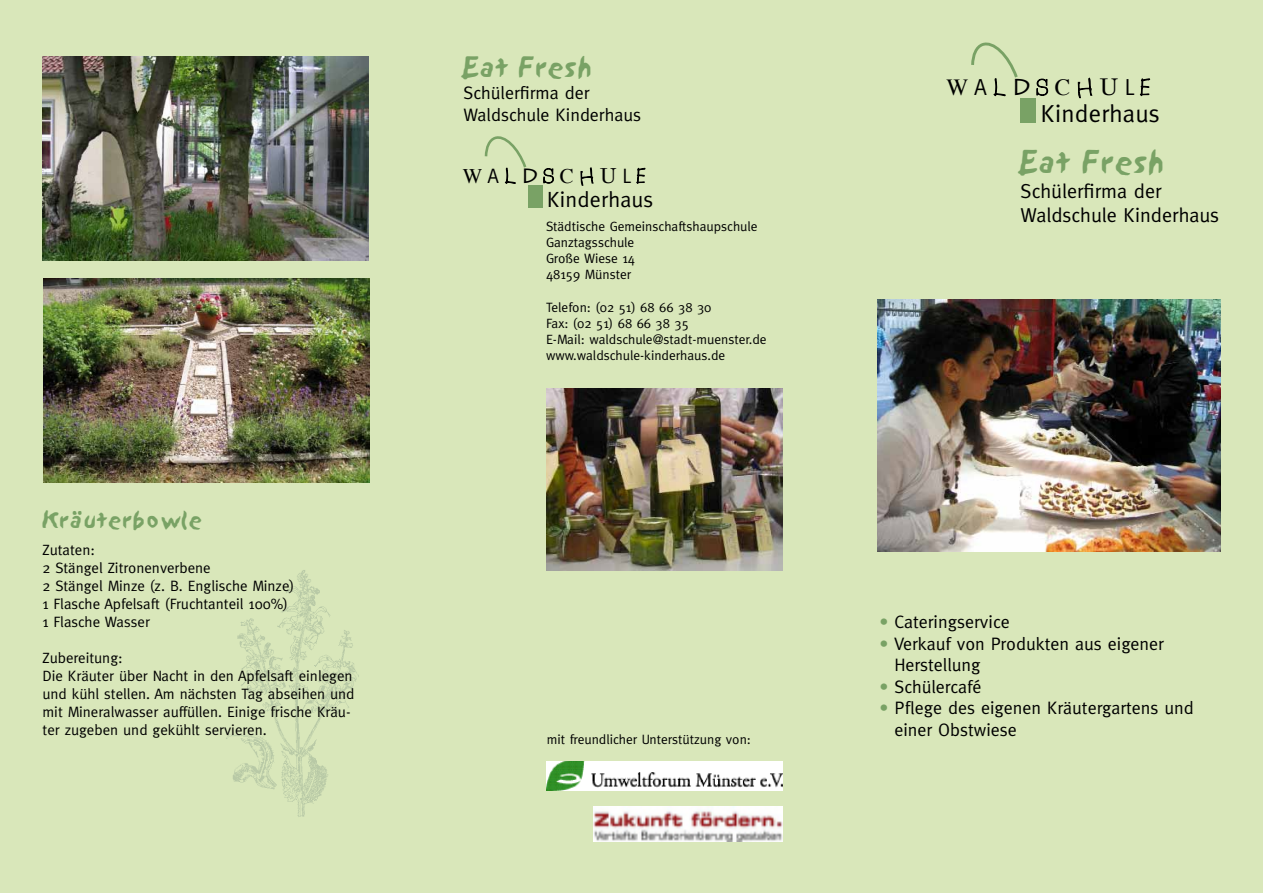
<style>
.page{position:relative;width:1263px;height:893px;background:#d9e7ba}
.page>*{position:absolute;margin:0;border:0;box-sizing:border-box;transform-origin:0 0}
.t1{font:28.5px "Sand";color:#79a265}
.t2{font:25.5px "Sand";color:#79a265}
.t3{font:24.6px "Meta";letter-spacing:.01em;color:#000}
.t4{font:23.1px "Times";color:#000}
.t5{font:22.05px "Meta";letter-spacing:.01em;color:#000}
.t6{font:21px "Sand";color:#79a265}
.t7{font:20.7px "Times";color:#000}
.t8{font:20.1px/24.2px "Meta";color:#000}
.t9{font:18px/21.6px "Meta";color:#000}
.t10{font:15px/18px "Meta";color:#000}
.t11{font:13.5px/16.2px "Meta";color:#000}
.s1{font-family:"Rotis Sans Serif"}
.s2{font-family:"Lemonade ICG"}
.s3{font-family:"Lithos Pro"}
.s4{font-family:"American Typewriter";font-weight:300}
.s5{font-family:"Childs Play Age Five"}
.s6{font-family:"Century Schoolbook"}
.s7{color:#79a265}
</style>
<div class="page">
<svg style="left:1036px;top:78px;width:12px;height:18px"></svg>
<svg style="left:1077px;top:77px;width:16px;height:22px"></svg>
<svg style="left:1140px;top:78px;width:11px;height:19px"></svg>
<img style="left:877px;top:300px;width:343px;height:251px">
<img style="left:547px;top:389px;width:236px;height:181px">
<svg style="left:543px;top:168px;width:11px;height:16px"></svg>
<svg style="left:580px;top:167px;width:14px;height:19px"></svg>
<svg style="left:637px;top:167px;width:9px;height:17px"></svg>
<div style="left:528px;top:186px;width:14px;height:22px;background:#79a265"></div>
<svg style="left:484px;top:136px;width:43px;height:48px"></svg>
<img style="left:547px;top:761px;width:235px;height:29px">
<img style="left:43px;top:57px;width:325px;height:204px">
<img style="left:44px;top:279px;width:325px;height:203px">
<img style="left:594px;top:806px;width:188px;height:36px">
<div style="left:1019px;top:98px;width:16px;height:25px;background:#79a265"></div>
<svg style="left:971px;top:42px;width:47px;height:55px"></svg>
<img style="left:226px;top:570px;width:133px;height:247px">
<h3 class="t6" style="left:43px;top:508px;width:161px">Kräuterbowle</h3>
<p class="t10" style="left:43px;top:541px;width:253px">Zutaten:<br>2 Stängel Zitronenverbene<br>2 Stängel Minze (z. B. Englische Minze)<br>1 Flasche Apfelsaft (Fruchtanteil 100%)<br>1 Flasche Wasser</p>
<p class="t10" style="left:43px;top:649px;width:314px">Zubereitung:<br>Die Kräuter über Nacht in den Apfelsaft einlegen und kühl stellen. Am nächsten Tag abseihen und mit Mineralwasser auffüllen. Einige frische Kräu&shy;ter zugeben und gekühlt servieren.</p>
<h2 class="t2" style="left:464px;top:54px;width:131px">Eat Fresh</h2>
<p class="t9" style="left:464px;top:82px;width:179px">Schülerfirma der<br>Waldschule Kinderhaus</p>
<h3 class="t7" style="left:463px;top:156px;width:184px">W <span class="s1">A</span><span class="s2">L</span><span class="s3">D</span><span class="s4">S</span> C <span class="s5">H</span><span class="s6">U</span> <span class="s1">L</span> <span class="s2">E</span></h3>
<h3 class="t5" style="left:547px;top:187px;width:108px">Kinderhaus</h3>
<p class="t11" style="left:546px;top:218px;width:213px">Städtische Gemeinschaftshaupschule<br>Ganztagsschule<br>Große Wiese 14<br>48159 Münster</p>
<p class="t11" style="left:546px;top:299px;width:222px">Telefon: (02 51) 68 66 38 30<br>Fax: (02 51) 68 66 38 35<br>E-Mail: waldschule@stadt-muenster.de www.waldschule-kinderhaus.de</p>
<p class="t11" style="left:547px;top:731px;width:206px">mit freundlicher Unterstützung von:</p>
<h3 class="t4" style="left:946px;top:66px;width:205px">W <span class="s1">A</span><span class="s2">L</span><span class="s3">D</span><span class="s4">S</span> C <span class="s5">H</span><span class="s6">U</span> <span class="s1">L</span> <span class="s2">E</span></h3>
<h3 class="t3" style="left:1041px;top:99px;width:120px">Kinderhaus</h3>
<h1 class="t1" style="left:1021px;top:147px;width:147px">Eat Fresh</h1>
<h3 class="t8" style="left:1021px;top:178px;width:200px">Schülerfirma der<br>Waldschule Kinderhaus</h3>
<p class="t9" style="left:879px;top:611px;width:132px"><span class="s7">•</span> Cateringservice</p>
<p class="t9" style="left:894px;top:632px;width:271px;text-indent:-15px"><span class="s7">•</span> Verkauf von Produkten aus eigener<br>Herstellung</p>
<p class="t9" style="left:879px;top:676px;width:103px"><span class="s7">•</span> Schülercafé</p>
<p class="t9" style="left:894px;top:697px;width:301px;text-indent:-15px"><span class="s7">•</span> Pflege des eigenen Kräutergartens und einer Obstwiese</p>
</div>
